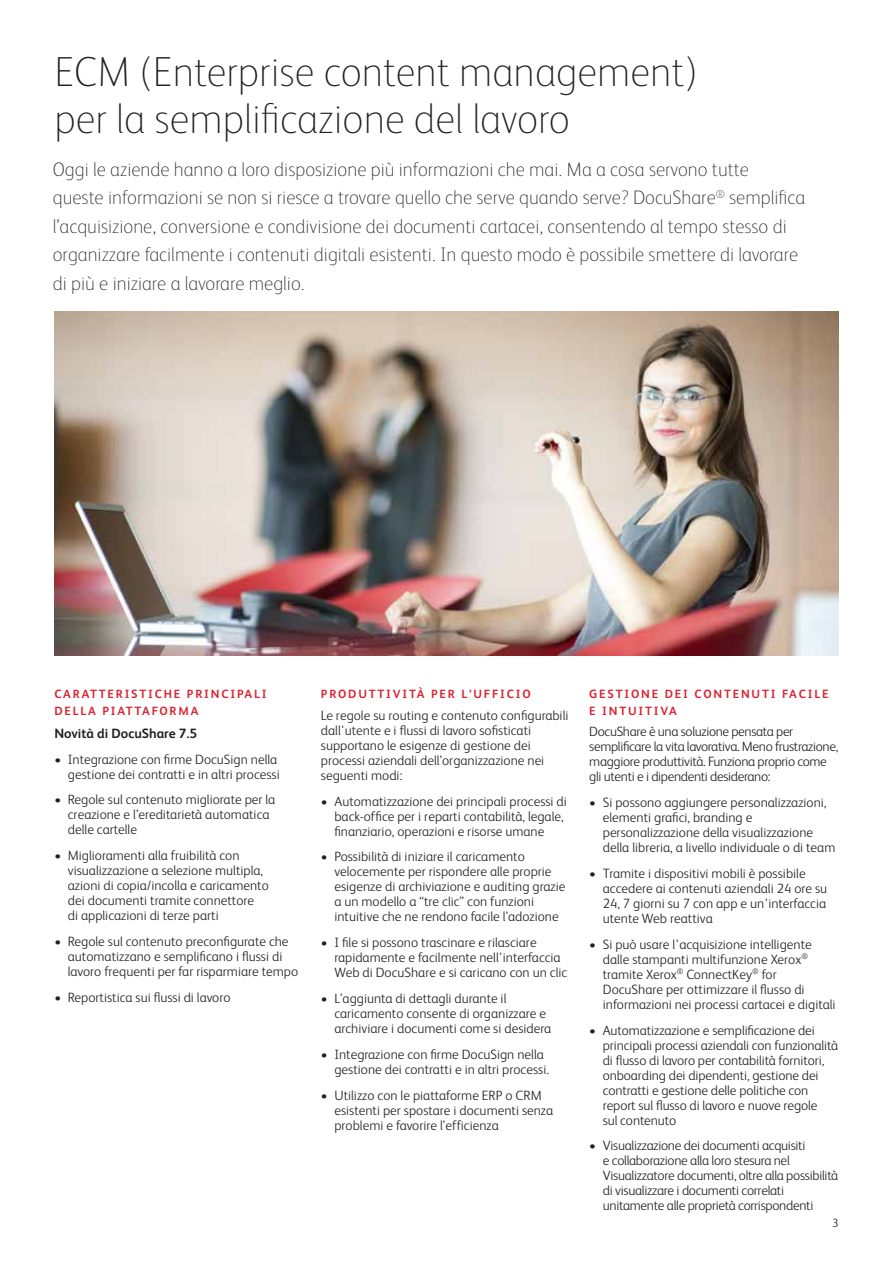
<style>
.page{position:relative;width:893px;height:1263px;background:#fff}
.page>*{position:absolute;margin:0;border:0;box-sizing:border-box;transform-origin:0 0}
.t1{font:100 42px/46.5px "Xerox Sans";color:#231f20}
.t2{font:100 19.5px/28.5px "Xerox Sans";color:#231f20}
.t3{font:300 13.5px/15px "Xerox Sans";color:#231f20}
.t4{font:300 13.5px/15px "Xerox Sans";letter-spacing:-.02em;color:#231f20}
.t5{font:300 13.5px/15px "Xerox Sans";letter-spacing:-.025em;color:#231f20}
.t6{font:700 13.5px "Xerox Sans";color:#231f20}
.t7{font:700 12px/16.5px "Xerox Sans";letter-spacing:.15em;color:#d92432}
.t8{font:300 12px "Xerox Sans";color:#231f20}
</style>
<div class="page">
<img style="left:54px;top:311px;width:784px;height:345px">
<h1 class="t1" style="left:54px;top:47px;width:645px">ECM (Enterprise content management) per la semplificazione del lavoro</h1>
<p class="t2" style="left:53px;top:154px;width:754px">Oggi le aziende hanno a loro disposizione più informazioni che mai. Ma a cosa servono tutte<br>queste informazioni se non si riesce a trovare quello che serve quando serve? DocuShare<sup>®</sup> semplifica l’acquisizione, conversione e condivisione dei documenti cartacei, consentendo al tempo stesso di organizzare facilmente i contenuti digitali esistenti. In questo modo è possibile smettere di lavorare di più e iniziare a lavorare meglio.</p>
<p class="t7" style="left:54px;top:685px;width:214px">CARATTERISTICHE PRINCIPALI<br>DELLA PIATTAFORMA</p>
<p class="t6" style="left:54px;top:724px;width:144px">Novità di DocuShare 7.5</p>
<p class="t3" style="left:54px;top:751px;width:227px;text-align:right">• Integrazione con firme DocuSign nella gestione dei contratti e in altri processi</p>
<p class="t3" style="left:68px;top:792px;width:209px;text-indent:-14px">• Regole sul contenuto migliorate per la creazione e l’ereditarietà automatica delle cartelle</p>
<p class="t3" style="left:68px;top:847px;width:202px;text-indent:-14px">• Miglioramenti alla fruibilità con visualizzazione a selezione multipla, azioni di copia/incolla e caricamento dei documenti tramite connettore<br>di applicazioni di terze parti</p>
<p class="t3" style="left:68px;top:933px;width:232px;text-indent:-14px">• Regole sul contenuto preconfigurate che automatizzano e semplificano i flussi di lavoro frequenti per far risparmiare tempo</p>
<p class="t3" style="left:54px;top:989px;width:178px">• Reportistica sui flussi di lavoro</p>
<p class="t7" style="left:321px;top:685px;width:211px">PRODUTTIVITÀ PER L’UFFICIO</p>
<p class="t3" style="left:321px;top:707px;width:249px">Le regole su routing e contenuto configurabili dall'utente e i flussi di lavoro sofisticati supportano le esigenze di gestione dei processi aziendali dell’organizzazione nei seguenti modi:</p>
<p class="t3" style="left:334px;top:793px;width:234px;text-indent:-14px">• Automatizzazione dei principali processi di back-office per i reparti contabilità, legale, finanziario, operazioni e risorse umane</p>
<p class="t3" style="left:334px;top:849px;width:232px;text-indent:-14px">• Possibilità di iniziare il caricamento velocemente per rispondere alle proprie esigenze di archiviazione e auditing grazie a un modello a “tre clic” con funzioni intuitive che ne rendono facile l’adozione</p>
<p class="t3" style="left:334px;top:934px;width:234px;text-indent:-14px">• I file si possono trascinare e rilasciare rapidamente e facilmente nell'interfaccia<br>Web di DocuShare e si caricano con un clic</p>
<p class="t3" style="left:334px;top:990px;width:218px;text-indent:-14px">• L’aggiunta di dettagli durante il caricamento consente di organizzare e archiviare i documenti come si desidera</p>
<p class="t3" style="left:334px;top:1046px;width:216px;text-indent:-14px">• Integrazione con firme DocuSign nella gestione dei contratti e in altri processi.</p>
<p class="t3" style="left:334px;top:1087px;width:220px;text-indent:-14px">• Utilizzo con le piattaforme ERP o CRM esistenti per spostare i documenti senza problemi e favorire l’efficienza</p>
<p class="t7" style="left:589px;top:685px;width:241px">GESTIONE DEI CONTENUTI FACILE<br>E INTUITIVA</p>
<p class="t5" style="left:589px;top:723px;width:250px">DocuShare è una soluzione pensata per semplificare la vita lavorativa. Meno frustrazione, maggiore produttività. Funziona proprio come gli utenti e i dipendenti desiderano:</p>
<p class="t3" style="left:603px;top:794px;width:234px;text-indent:-14px">• Si possono aggiungere personalizzazioni, elementi grafici, branding e personalizzazione della visualizzazione della libreria, a livello individuale o di team</p>
<p class="t3" style="left:603px;top:865px;width:226px;text-indent:-14px">• Tramite i dispositivi mobili è possibile accedere ai contenuti aziendali 24 ore su 24, 7 giorni su 7 con app e un'interfaccia utente Web reattiva</p>
<p class="t3" style="left:603px;top:936px;width:234px;text-indent:-13px">• Si può usare l'acquisizione intelligente dalle stampanti multifunzione Xerox<sup>® </sup>tramite Xerox<sup>®</sup> ConnectKey<sup>®</sup> for DocuShare per ottimizzare il flusso di informazioni nei processi cartacei e digitali</p>
<p class="t3" style="left:603px;top:1022px;width:237px;text-indent:-14px">• Automatizzazione e semplificazione dei principali processi aziendali con funzionalità di flusso di lavoro per contabilità fornitori, onboarding dei dipendenti, gestione dei contratti e gestione delle politiche con report sul flusso di lavoro e nuove regole<br>sul contenuto</p>
<p class="t4" style="left:603px;top:1137px;width:237px;text-indent:-14px">• Visualizzazione dei documenti acquisiti<br>e collaborazione alla loro stesura nel Visualizzatore documenti, oltre alla possibilità di visualizzare i documenti correlati unitamente alle proprietà corrispondenti</p>
<p class="t8" style="left:832px;top:1214px;width:8px">3</p>
</div>
